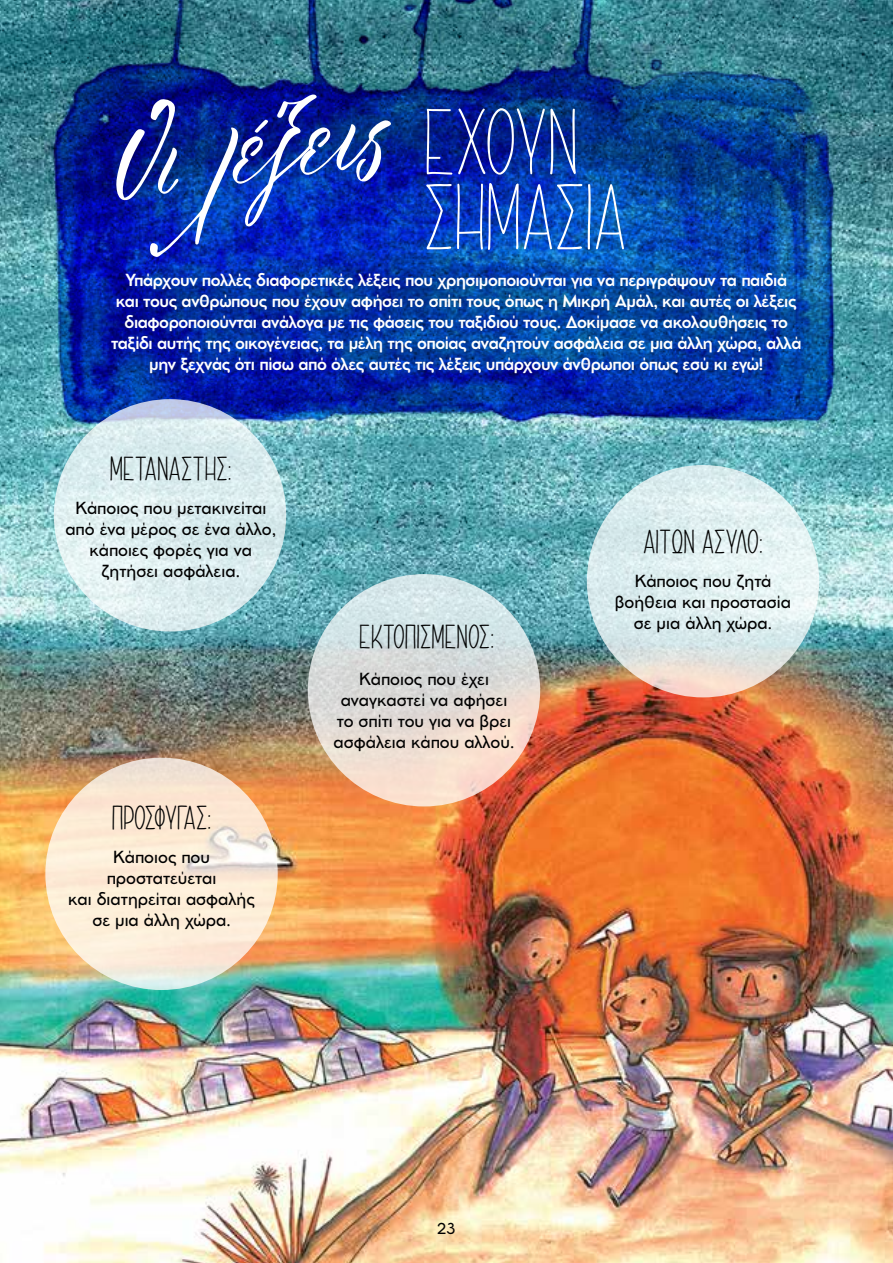
<style>
.page{position:relative;width:893px;height:1263px;background:#fff}
.page>*{position:absolute;margin:0;border:0;box-sizing:border-box;transform-origin:0 0}
.t1{font:128.1px "Novaturient";color:#fff}
.t2{font:75px/75px "Juvenile";color:#fff}
.t3{font:700 27px "Juvenile";color:#000}
.t4{font:700 27px "Juvenile";letter-spacing:-.025em;color:#000}
.t5{font:700 16.5px/21px "Cocomat Pro";letter-spacing:-.025em;color:#fff;text-align:center}
.t6{font:500 16.5px/21px "Cocomat Pro";color:#000;text-align:center}
.t7{font:500 15px "Cocomat Pro";color:#000}
</style>
<div class="page">
<img style="left:0;top:0;width:893px;height:1263px">
<svg style="left:308px;top:574px;width:232px;height:232px;background:#e0ded9"></svg>
<svg style="left:45px;top:758px;width:233px;height:232px;background:#f9ead7"></svg>
<svg style="left:587px;top:465px;width:232px;height:232px;background:#dfebec"></svg>
<img style="left:40px;top:0;width:820px;height:478px">
<svg style="left:54px;top:399px;width:232px;height:232px;background:#daebee"></svg>
<h1 class="t1" style="left:104px;top:78px;width:293px;rotate:-7deg">Οι λέξεις</h1>
<h2 class="t2" style="left:424px;top:110px;width:204px">ΈΧΟΥΝ<br>ΣΗΜΑΣΊΑ</h2>
<p class="t5" style="left:111px;top:269px;width:692px">Υπάρχουν πολλές διαφορετικές λέξεις που χρησιμοποιούνται για να περιγράψουν τα παιδιά<br>και τους ανθρώπους που έχουν αφήσει το σπίτι τους όπως η Μικρή Αμάλ, και αυτές οι λέξεις διαφοροποιούνται ανάλογα με τις φάσεις του ταξιδιού τους. Δοκίμασε να ακολουθήσεις το ταξίδι αυτής της οικογένειας, τα μέλη της οποίας αναζητούν ασφάλεια σε μια άλλη χώρα, αλλά μην ξεχνάς ότι πίσω από όλες αυτές τις λέξεις υπάρχουν άνθρωποι όπως εσύ κι εγώ!</p>
<h3 class="t3" style="left:110px;top:451px;width:123px">ΜΕΤΑΝΆΣΤΗΣ:</h3>
<p class="t6" style="left:65px;top:497px;width:212px">Κάποιος που μετακινείται από ένα μέρος σε ένα άλλο, κάποιες φορές για να ζητήσει ασφάλεια.</p>
<h3 class="t4" style="left:112px;top:800px;width:101px">ΠΡΌΣΦΥΓΑΣ:</h3>
<p class="t6" style="left:68px;top:846px;width:188px">Κάποιος που προστατεύεται<br>και διατηρείται ασφαλής σε μια άλλη χώρα.</p>
<h3 class="t3" style="left:359px;top:619px;width:136px">ΕΚΤΟΠΙΣΜΈΝΟΣ:</h3>
<p class="t6" style="left:334px;top:668px;width:182px">Κάποιος που έχει αναγκαστεί να αφήσει το σπίτι του για να βρει ασφάλεια κάπου αλλού.</p>
<h3 class="t3" style="left:643px;top:524px;width:121px">ΑΙΤΏΝ ΆΣΥΛΟ:</h3>
<p class="t6" style="left:615px;top:570px;width:178px">Κάποιος που ζητά βοήθεια και προστασία σε μια άλλη χώρα.</p>
<p class="t7" style="left:437px;top:1216px;width:20px">23</p>
</div>
